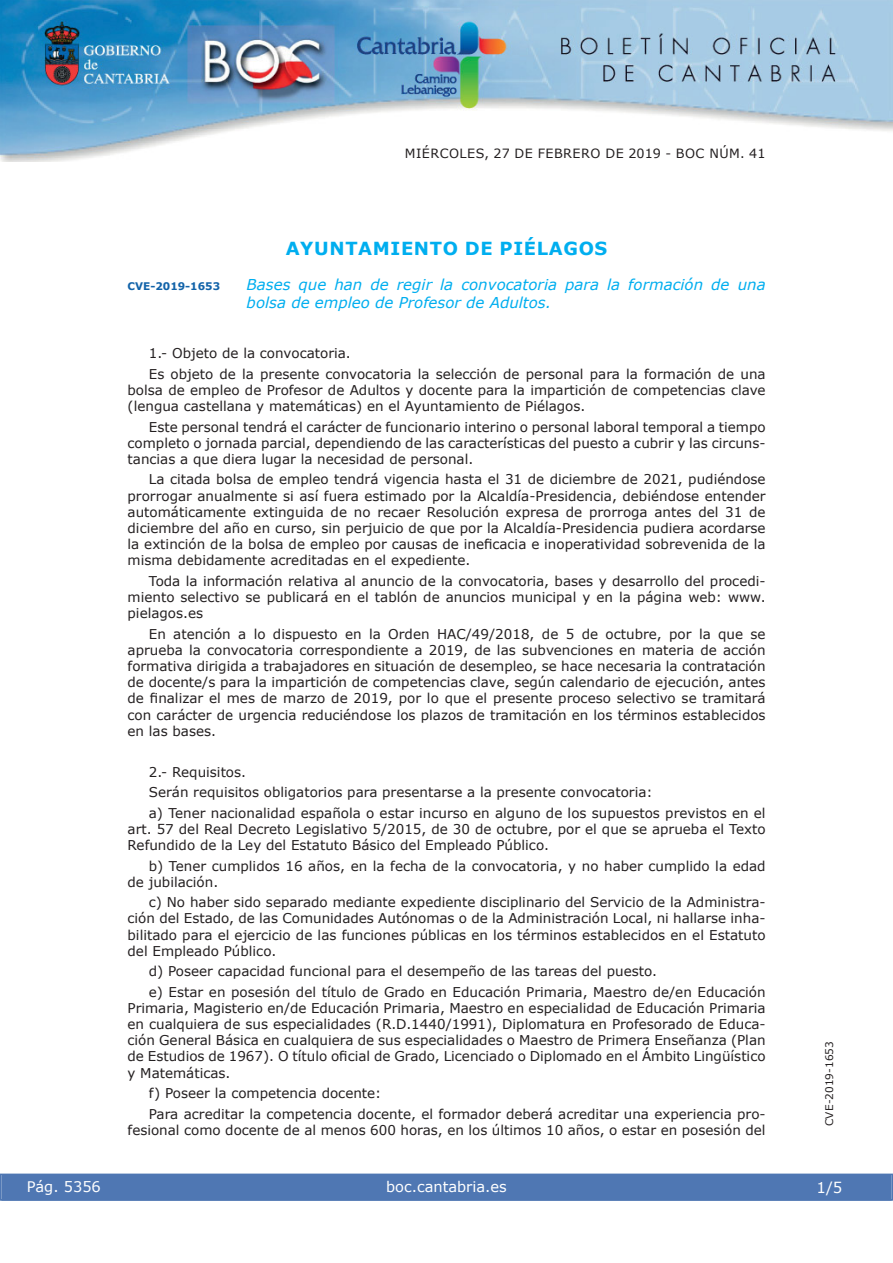
<style>
.page{position:relative;width:893px;height:1263px;background:#fff}
.page>*{position:absolute;margin:0;border:0;box-sizing:border-box;transform-origin:0 0}
.t1{font:700 18px "Verdana";letter-spacing:.035em;color:#00aeef}
.t2{font:italic 15px/18px "Verdana";color:#00aeef}
.t3{font:15px "Verdana";color:#fff}
.t4{font:14.55px "Verdana";color:#fff}
.t5{font:13.5px/16.2px "Verdana";color:#231f20}
.t6{font:12.75px "Verdana";letter-spacing:.035em;color:#231f20}
.t7{font:10.5px "Verdana";color:#231f20}
.t8{font:700 10.5px "Verdana";color:#1263a9}
</style>
<div class="page">
<img style="left:0;top:0;width:893px;height:161px">
<div style="left:1px;top:1174px;width:890px;height:27px;background:#4f77b3"></div>
<div style="left:0;top:1174px;width:893px;height:27px;border:1px solid #4f77b3"></div>
<p class="t6" style="left:405px;top:145px;width:362px">MIÉRCOLES, 27 DE FEBRERO DE 2019 - BOC NÚM. 41</p>
<h1 class="t1" style="left:286px;top:237px;width:323px">AYUNTAMIENTO DE PIÉLAGOS</h1>
<p class="t8" style="left:128px;top:279px;width:94px">CVE-2019-1653</p>
<p class="t2" style="left:247px;top:275px;width:520px">Bases que han de regir la convocatoria para la formación de una bolsa de empleo de Profesor de Adultos.</p>
<p class="t5" style="left:149px;top:343px;width:618px;line-height:20.4px">1.- Objeto de la convocatoria.<br>Es objeto de la presente convocatoria la selección de personal para la formación de una</p>
<p class="t5" style="left:128px;top:381px;width:639px">bolsa de empleo de Profesor de Adultos y docente para la impartición de competencias clave (lengua castellana y matemáticas) en el Ayuntamiento de Piélagos.</p>
<p class="t5" style="left:128px;top:418px;width:639px;text-align:justify;text-indent:21px">Este personal tendrá el carácter de funcionario interino o personal laboral temporal a tiempo completo o jornada parcial, dependiendo de las características del puesto a cubrir y las circuns&shy;tancias a que diera lugar la necesidad de personal.</p>
<p class="t5" style="left:128px;top:471px;width:639px;text-align:justify;text-indent:21px">La citada bolsa de empleo tendrá vigencia hasta el 31 de diciembre de 2021, pudiéndose prorrogar anualmente si así fuera estimado por la Alcaldía-Presidencia, debiéndose entender automáticamente extinguida de no recaer Resolución expresa de prorroga antes del 31 de diciembre del año en curso, sin perjuicio de que por la Alcaldía-Presidencia pudiera acordarse la extinción de la bolsa de empleo por causas de ineficacia e inoperatividad sobrevenida de la misma debidamente acreditadas en el expediente.</p>
<p class="t5" style="left:128px;top:572px;width:639px;text-align:justify;text-indent:21px">Toda la información relativa al anuncio de la convocatoria, bases y desarrollo del procedi&shy;miento selectivo se publicará en el tablón de anuncios municipal y en la página web: www. pielagos.es</p>
<p class="t5" style="left:128px;top:625px;width:639px;text-align:justify;text-indent:21px">En atención a lo dispuesto en la Orden HAC/49/2018, de 5 de octubre, por la que se aprueba la convocatoria correspondiente a 2019, de las subvenciones en materia de acción formativa dirigida a trabajadores en situación de desempleo, se hace necesaria la contratación de docente/s para la impartición de competencias clave, según calendario de ejecución, antes de finalizar el mes de marzo de 2019, por lo que el presente proceso selectivo se tramitará con carácter de urgencia reduciéndose los plazos de tramitación en los términos establecidos en las bases.</p>
<p class="t5" style="left:149px;top:761px;width:618px;line-height:20.4px">2.- Requisitos.<br>Serán requisitos obligatorios para presentarse a la presente convocatoria:<br>a) Tener nacionalidad española o estar incurso en alguno de los supuestos previstos en el</p>
<p class="t5" style="left:128px;top:820px;width:640px">art. 57 del Real Decreto Legislativo 5/2015, de 30 de octubre, por el que se aprueba el Texto<br>Refundido de la Ley del Estatuto Básico del Empleado Público.</p>
<p class="t5" style="left:128px;top:857px;width:639px;text-indent:21px">b) Tener cumplidos 16 años, en la fecha de la convocatoria, y no haber cumplido la edad de jubilación.</p>
<p class="t5" style="left:128px;top:894px;width:639px;text-align:justify;text-indent:21px">c) No haber sido separado mediante expediente disciplinario del Servicio de la Administra&shy;ción del Estado, de las Comunidades Autónomas o de la Administración Local, ni hallarse inha&shy;bilitado para el ejercicio de las funciones públicas en los términos establecidos en el Estatuto del Empleado Público.</p>
<p class="t5" style="left:149px;top:961px;width:618px;line-height:20.4px">d) Poseer capacidad funcional para el desempeño de las tareas del puesto.<br>e) Estar en posesión del título de Grado en Educación Primaria, Maestro de/en Educación</p>
<p class="t5" style="left:128px;top:999px;width:639px;text-align:justify">Primaria, Magisterio en/de Educación Primaria, Maestro en especialidad de Educación Primaria en cualquiera de sus especialidades (R.D.1440/1991), Diplomatura en Profesorado de Educa&shy;ción General Básica en cualquiera de sus especialidades o Maestro de Primera Enseñanza (Plan de Estudios de 1967). O título oficial de Grado, Licenciado o Diplomado en el Ámbito Lingüístico y Matemáticas.</p>
<p class="t5" style="left:149px;top:1083px;width:618px;line-height:20.4px">f) Poseer la competencia docente:<br>Para acreditar la competencia docente, el formador deberá acreditar una experiencia pro-</p>
<p class="t5" style="left:128px;top:1121px;width:639px">fesional como docente de al menos 600 horas, en los últimos 10 años, o estar en posesión del</p>
<p class="t4" style="left:27px;top:1177px;width:76px">Pág. 5356</p>
<p class="t4" style="left:386px;top:1178px;width:122px">boc.cantabria.es</p>
<p class="t7" style="left:823px;top:1126px;width:87px;rotate:-90deg">CVE-2019-1653</p>
<p class="t3" style="left:816px;top:1178px;width:27px">1/5</p>
</div>
